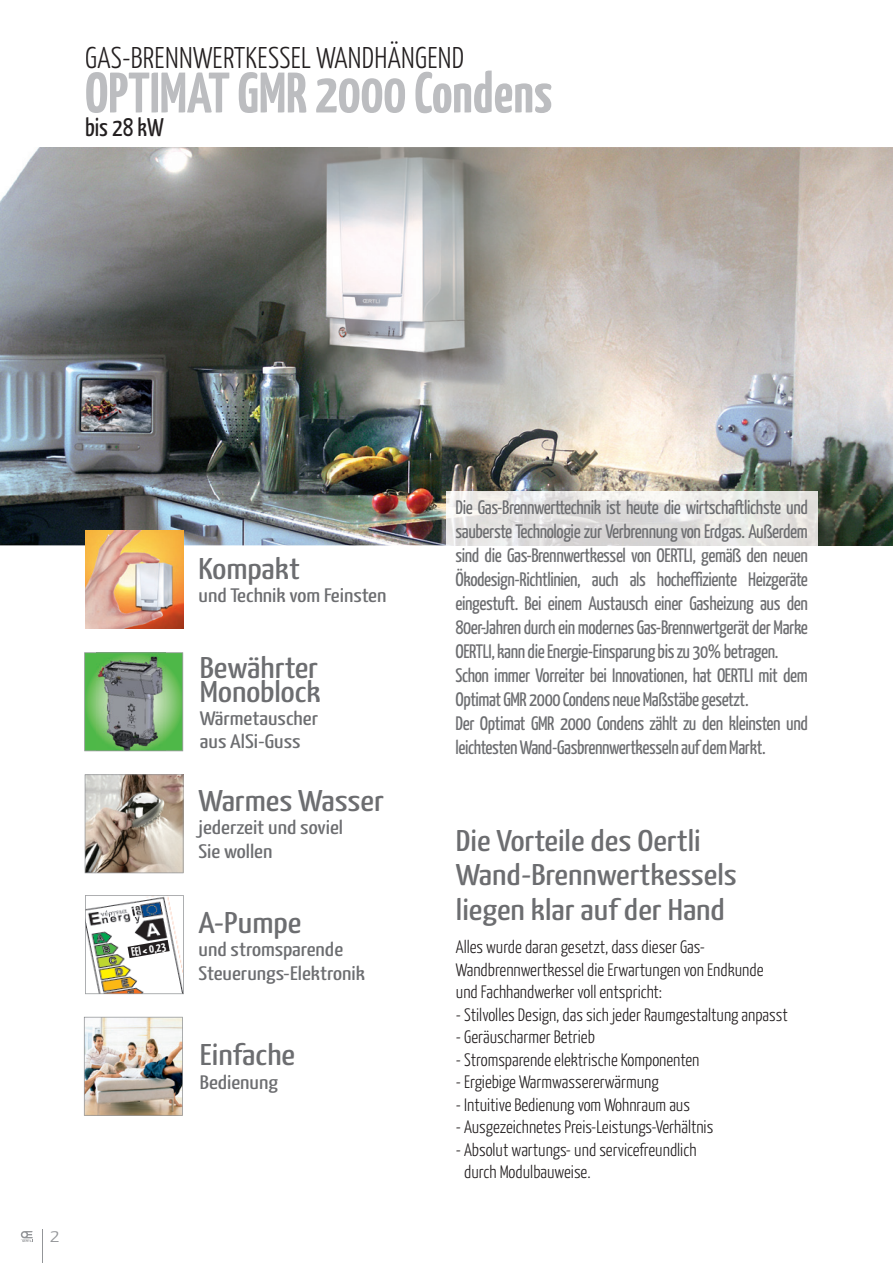
<style>
.page{position:relative;width:893px;height:1263px;background:#fff}
.page>*{position:absolute;margin:0;border:0;box-sizing:border-box;transform-origin:0 0}
.t1{font:700 57px "Yanone Kaffeesatz";color:#bcbdc0}
.t2{font:30px/34.5px "Yanone Kaffeesatz";color:#6c6d70;scale:1.25 1}
.t3{font:300 30px "Yanone Kaffeesatz";letter-spacing:.01em;color:#231f20}
.t4{font:25.5px "Yanone Kaffeesatz";color:#231f20}
.t5{font:19.5px/24px "Yanone Kaffeesatz";letter-spacing:-.02em;color:#6c6d70}
.t6{font:19.5px/23.4px "Yanone Kaffeesatz";color:#6c6d70;scale:1.25 1}
.t7{font:300 18px/22.5px "Yanone Kaffeesatz";color:#231f20}
.t8{font:300 18px "Yanone Kaffeesatz";color:#939598;scale:1.25 1}
.t9{font:700 12.3px "Yanone Kaffeesatz";color:#fff}
</style>
<div class="page">
<img style="left:0;top:147px;width:893px;height:348px">
<img style="left:0;top:495px;width:446px;height:50px">
<img style="left:817px;top:495px;width:76px;height:50px">
<svg style="left:84px;top:652px;width:99px;height:99px;background:#719f6e"></svg>
<img style="left:84px;top:1017px;width:99px;height:99px">
<hr style="left:42px;top:1229px;width:1px;height:34px;background:#939598">
<svg style="left:21px;top:1231px;width:12px;height:11px"></svg>
<svg style="left:85px;top:895px;width:99px;height:99px"></svg>
<svg style="left:85px;top:774px;width:99px;height:99px;background:#ada093"></svg>
<img style="left:85px;top:530px;width:98px;height:99px">
<img style="left:446px;top:491px;width:371px;height:54px">
<h2 class="t3" style="left:85px;top:40px;width:381px">GAS-BRENNWERTKESSEL WANDHÄNGEND</h2>
<h1 class="t1" style="left:85px;top:58px;width:468px">OPTIMAT GMR 2000 Condens</h1>
<h3 class="t4" style="left:85px;top:111px;width:80px">bis 28 kW</h3>
<p class="t8" style="left:50px;top:1224px;width:9px">2</p>
<p class="t9" style="left:130px;top:945px;width:36px;rotate:-10deg">EEI &lt; 0,23</p>
<h2 class="t2" style="left:199px;top:550px;width:83px">Kompakt</h2>
<p class="t6" style="left:199px;top:583px;width:152px">und Technik vom Feinsten</p>
<h2 class="t2" style="left:200px;top:655px;width:98px;line-height:23.4px">Bewährter<br>Monoblock</h2>
<p class="t6" style="left:200px;top:706px;width:96px">Wärmetauscher aus AlSi-Guss</p>
<h2 class="t2" style="left:199px;top:782px;width:150px">Warmes Wasser</h2>
<p class="t6" style="left:199px;top:815px;width:117px">jederzeit und soviel<br>Sie wollen</p>
<h2 class="t2" style="left:199px;top:904px;width:84px">A-Pumpe</h2>
<p class="t6" style="left:199px;top:937px;width:135px">und stromsparende<br>Steuerungs-Elektronik</p>
<h2 class="t2" style="left:200px;top:1037px;width:78px">Einfache</h2>
<p class="t6" style="left:200px;top:1069px;width:64px">Bedienung</p>
<p class="t5" style="left:455px;top:495px;width:354px">Die Gas-Brennwerttechnik ist heute die wirtschaftlichste und sauberste Technologie zur Verbrennung von Erdgas. Außerdem sind die Gas-Brennwertkessel von OERTLI, gemäß den neuen Ökodesign-Richtlinien, auch als hocheffiziente Heizgeräte eingestuft. Bei einem Austausch einer Gasheizung aus den 80er-Jahren durch ein modernes Gas-Brennwertgerät der Marke OERTLI, kann die Energie-Einsparung bis zu 30% betragen.<br>Schon immer Vorreiter bei Innovationen, hat OERTLI mit dem Optimat GMR 2000 Condens neue Maßstäbe gesetzt.<br>Der Optimat GMR 2000 Condens zählt zu den kleinsten und leichtesten Wand-Gasbrennwertkesseln auf dem Markt.</p>
<h2 class="t2" style="left:456px;top:822px;width:226px">Die Vorteile des Oertli<br>Wand-Brennwertkessels liegen klar auf der Hand</h2>
<p class="t7" style="left:456px;top:935px;width:309px">Alles wurde daran gesetzt, dass dieser Gas-<br>Wandbrennwertkessel die Erwartungen von Endkunde und Fachhandwerker voll entspricht:</p>
<p class="t7" style="left:456px;top:1003px;width:333px">- Stilvolles Design, das sich jeder Raumgestaltung anpasst</p>
<p class="t7" style="left:456px;top:1025px;width:141px">- Geräuscharmer Betrieb</p>
<p class="t7" style="left:456px;top:1048px;width:245px">- Stromsparende elektrische Komponenten</p>
<p class="t7" style="left:456px;top:1070px;width:204px">- Ergiebige Warmwassererwärmung</p>
<p class="t7" style="left:456px;top:1093px;width:236px">- Intuitive Bedienung vom Wohnraum aus</p>
<p class="t7" style="left:456px;top:1115px;width:259px">- Ausgezeichnetes Preis-Leistungs-Verhältnis</p>
<p class="t7" style="left:464px;top:1138px;width:234px;text-indent:-8px">- Absolut wartungs- und servicefreundlich durch Modulbauweise.</p>
</div>
